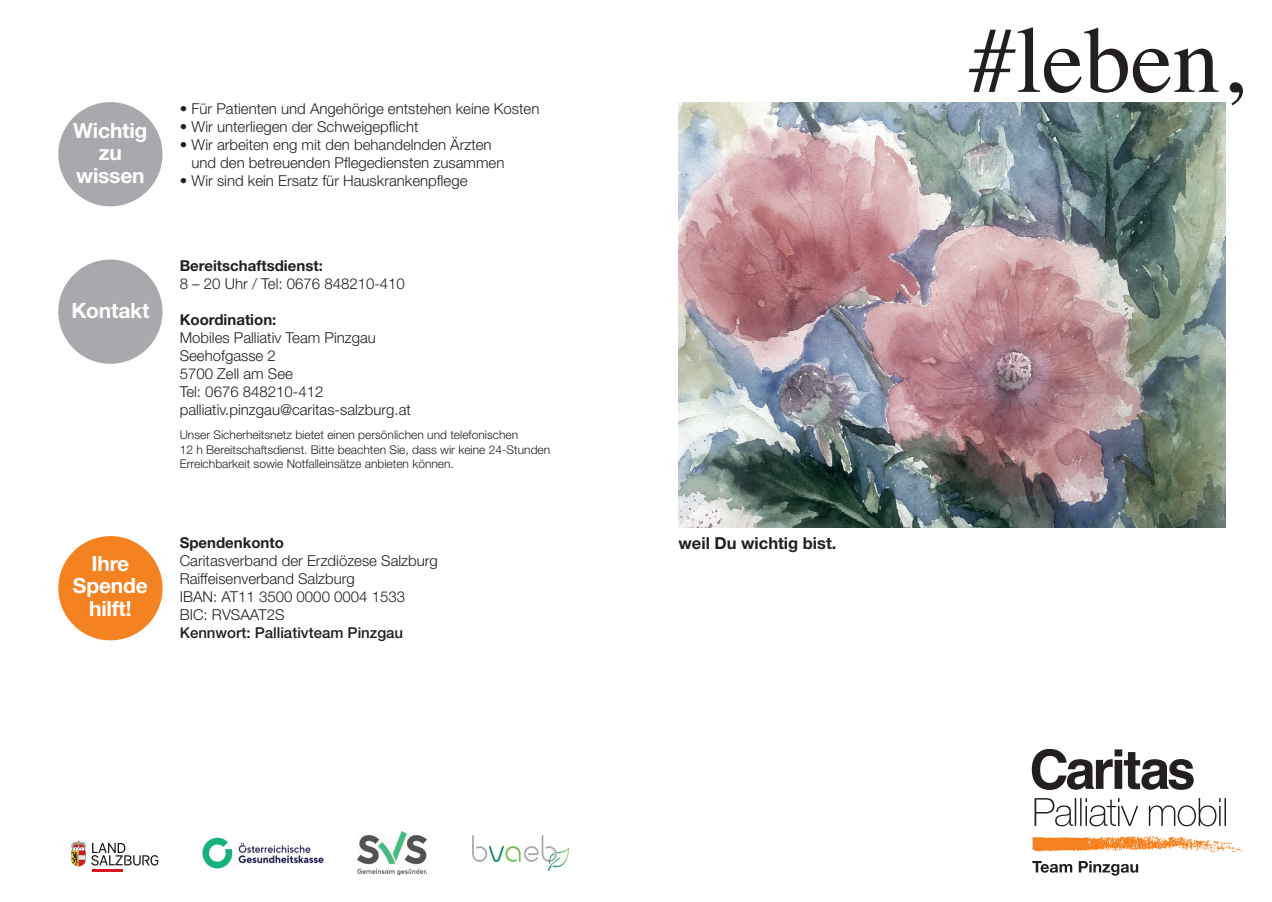
<style>
.page{position:relative;width:1272px;height:902px;background:#fff}
.page>*{position:absolute;margin:0;border:0;box-sizing:border-box;transform-origin:0 0}
.t1{font:94.05px "Times";color:#231f20}
.t2{font:700 21px/22.5px "Helvetica Neue";letter-spacing:-.01em;color:#fff;text-align:center}
.t3{font:700 16.5px "Helvetica Neue";color:#231f20}
.t4{font:300 15px/18px "Helvetica Neue";color:#231f20}
.t5{font:700 15px "Helvetica Neue";color:#231f20}
.t6{font:500 15px "Helvetica Neue";color:#231f20}
.t7{font:300 12px/14.4px "Helvetica Neue";color:#231f20}
</style>
<div class="page">
<svg style="left:1031px;top:748px;width:162px;height:41px"></svg>
<svg style="left:1032px;top:836px;width:209px;height:16px"></svg>
<svg style="left:1034px;top:798px;width:191px;height:28px"></svg>
<svg style="left:1032px;top:861px;width:106px;height:14px"></svg>
<div style="left:58px;top:536px;width:104px;height:104px;background:#f58220;border-radius:50%"></div>
<div style="left:58px;top:259px;width:104px;height:105px;background:#a8a9ad;border-radius:50%"></div>
<div style="left:58px;top:102px;width:104px;height:104px;background:#a8a9ad;border-radius:50%"></div>
<img style="left:472px;top:835px;width:96px;height:35px">
<img style="left:202px;top:837px;width:122px;height:32px">
<img style="left:357px;top:831px;width:69px;height:43px">
<img style="left:678px;top:102px;width:547px;height:425px">
<hr style="left:92px;top:869px;width:31px;height:2px;background:#d7171f">
<svg style="left:71px;top:840px;width:87px;height:26px"></svg>
<h2 class="t2" style="left:73px;top:119px;width:76px">Wichtig zu wissen</h2>
<h2 class="t2" style="left:71px;top:298px;width:80px">Kontakt</h2>
<h2 class="t2" style="left:73px;top:551px;width:76px">Ihre<br>Spende hilft!</h2>
<p class="t4" style="left:180px;top:99px;width:361px">• Für Patienten und Angehörige entstehen keine Kosten</p>
<p class="t4" style="left:180px;top:117px;width:240px">• Wir unterliegen der Schweigepflicht</p>
<p class="t4" style="left:191px;top:135px;width:314px;text-indent:-12px">• Wir arbeiten eng mit den behandelnden Ärzten und den betreuenden Pflegediensten zusammen</p>
<p class="t4" style="left:180px;top:171px;width:289px">• Wir sind kein Ersatz für Hauskrankenpflege</p>
<p class="t5" style="left:180px;top:256px;width:145px">Bereitschaftsdienst:</p>
<p class="t4" style="left:180px;top:274px;width:227px">8 – 20 Uhr / Tel: 0676 848210-410</p>
<p class="t5" style="left:180px;top:310px;width:98px">Koordination:</p>
<p class="t4" style="left:180px;top:328px;width:233px">Mobiles Palliativ Team Pinzgau<br>Seehofgasse 2<br>5700 Zell am See<br>Tel: 0676 848210-412 palliativ.pinzgau@caritas-salzburg.at</p>
<p class="t7" style="left:180px;top:427px;width:372px">Unser Sicherheitsnetz bietet einen persönlichen und telefonischen<br>12 h Bereitschaftsdienst. Bitte beachten Sie, dass wir keine 24-Stunden<br>Erreichbarkeit sowie Notfalleinsätze anbieten können.</p>
<p class="t5" style="left:180px;top:533px;width:106px">Spendenkonto</p>
<p class="t4" style="left:180px;top:551px;width:260px">Caritasverband der Erzdiözese Salzburg<br>Raiffeisenverband Salzburg<br>IBAN: AT11 3500 0000 0004 1533<br>BIC: RVSAAT2S</p>
<p class="t6" style="left:180px;top:623px;width:225px">Kennwort: Palliativteam Pinzgau</p>
<p class="t3" style="left:678px;top:533px;width:159px">weil Du wichtig bist.</p>
<h1 class="t1" style="left:968px;top:-28px;width:276px">#leben,</h1>
</div>
